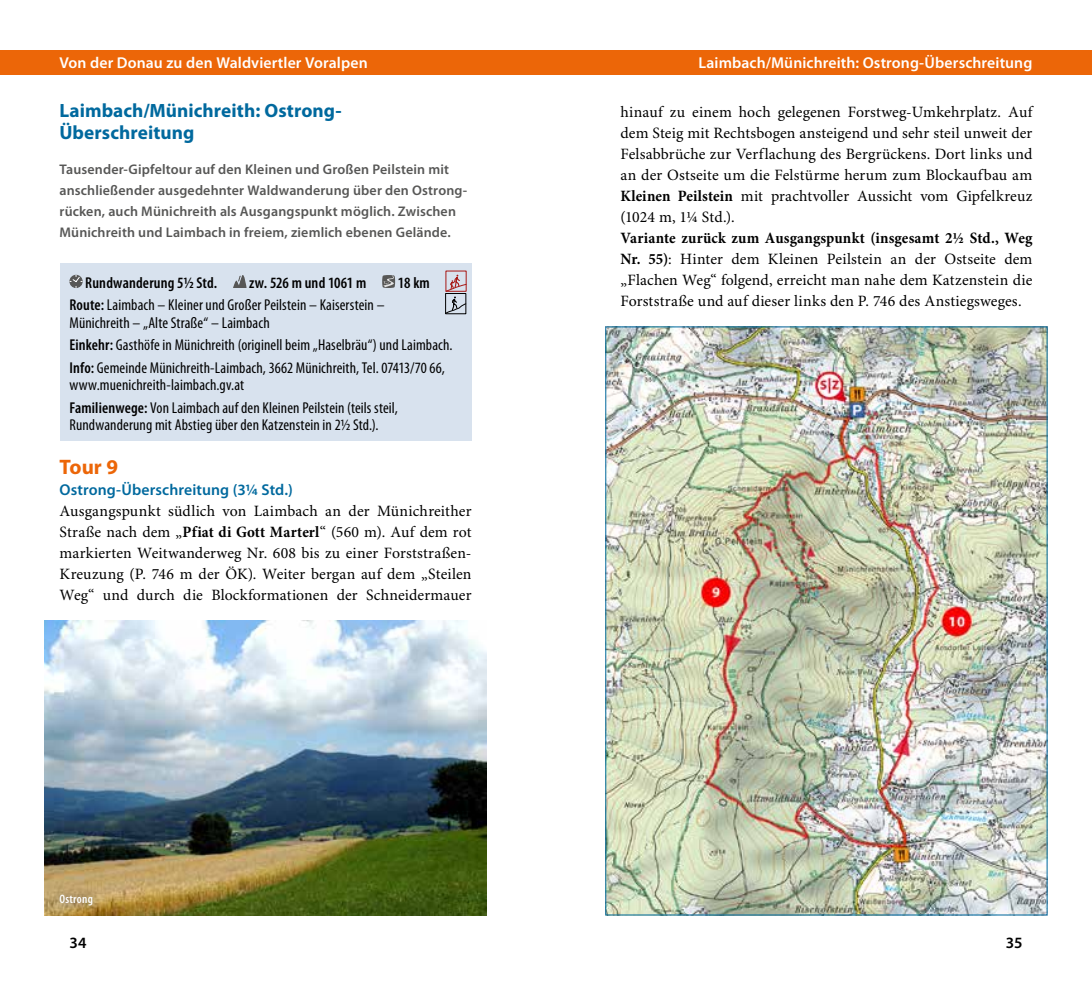
<style>
.page{position:relative;width:1092px;height:993px;background:#fff}
.page>*{position:absolute;margin:0;border:0;box-sizing:border-box;transform-origin:0 0}
.t1{font:700 21px "Myriad Pro";color:#ec6608}
.t2{font:700 19.25px/22.8px "Myriad Pro";color:#00699e}
.t3{font:15.75px/21px "Minion Pro";letter-spacing:.005em;color:#000;text-align:justify}
.t4{font:condensed 15.75px/22.4px "Myriad Pro";letter-spacing:.005em;color:#000}
.t5{font:600 15.75px "Myriad Pro";letter-spacing:.005em;color:#fff}
.t6{font:600 condensed 15.75px "Myriad Pro";letter-spacing:.01em;color:#000}
.t7{font:600 15.75px "Myriad Pro";letter-spacing:.005em;color:#00699e}
.t8{font:600 15.75px "Myriad Pro";color:#000}
.t9{font:600 14px/21px "Myriad Pro";letter-spacing:.01em;color:#575756}
.t10{font:600 condensed 12.25px "Myriad Pro";letter-spacing:.02em;color:#fff}
.s1{font-weight:700}
.s2{font-weight:600}
</style>
<div class="page">
<div style="left:546px;top:50px;width:545px;height:24px;background:#ec6608"></div>
<div style="left:0;top:50px;width:546px;height:24px;background:#ec6608"></div>
<div style="left:60px;top:263px;width:411px;height:177px;background:#d8e2ee"></div>
<div style="left:69px;top:275px;width:14px;height:13px;border:1px solid #575756;border-radius:50%"></div>
<svg style="left:70px;top:275px;width:12px;height:12px"></svg>
<svg style="left:233px;top:275px;width:13px;height:13px"></svg>
<svg style="left:382px;top:275px;width:13px;height:13px"></svg>
<svg style="left:445px;top:274px;width:22px;height:40px"></svg>
<img style="left:607px;top:328px;width:438px;height:584px">
<img style="left:45px;top:620px;width:441px;height:294px">
<div style="left:51px;top:886px;width:50px;height:27px;background:#000;opacity:.6"></div>
<p class="t5" style="left:60px;top:54px;width:310px">Von der Donau zu den Waldviertler Voralpen</p>
<p class="t5" style="left:698px;top:54px;width:335px">Laimbach/Münichreith: Ostrong-Überschreitung</p>
<p class="t3" style="left:620px;top:102px;width:413px">hinauf zu einem hoch gelegenen Forstweg-Umkehrplatz. Auf dem Steig mit Rechtsbogen ansteigend und sehr steil unweit der Felsabbrüche zur Verflachung des Bergrückens. Dort links und an der Ostseite um die Felstürme herum zum Blockaufbau am <span class="s1">Kleinen Peilstein</span> mit prachtvoller Aussicht vom Gipfelkreuz (1024 m, 1¼ Std.).</p>
<p class="t3" style="left:620px;top:228px;width:413px"><span class="s1">Variante zurück zum Ausgangspunkt (insgesamt 2½ Std., Weg Nr. 55)</span>: Hinter dem Kleinen Peilstein an der Ostseite dem „Flachen Weg“ folgend, erreicht man nahe dem Katzenstein die Forststraße und auf dieser links den P. 746 des Anstiegsweges.</p>
<p class="t2" style="left:60px;top:99px;width:283px">Laimbach/Münichreith: Ostrong-<br>Überschreitung</p>
<p class="t9" style="left:60px;top:159px;width:408px">Tausender-Gipfeltour auf den Kleinen und Großen Peilstein mit anschließender ausgedehnter Waldwanderung über den Ostrong&shy;rücken, auch Münichreith als Ausgangspunkt möglich. Zwischen Münichreith und Laimbach in freiem, ziemlich ebenen Gelände.</p>
<p class="t6" style="left:85px;top:274px;width:133px">Rundwanderung 5½ Std.</p>
<p class="t6" style="left:249px;top:274px;width:119px">zw. 526 m und 1061 m</p>
<p class="t6" style="left:398px;top:274px;width:33px">18 km</p>
<p class="t4" style="left:69px;top:297px;width:316px;line-height:17.5px"><span class="s2">Route:</span> Laimbach – Kleiner und Großer Peilstein – Kaiserstein –<br>Münichreith – „Alte Straße“ – Laimbach</p>
<p class="t4" style="left:69px;top:334px;width:384px"><span class="s2">Einkehr:</span> Gasthöfe in Münichreith (originell beim „Haselbräu“) und Laimbach.<br><span class="s2">Info:</span> Gemeinde Münichreith-Laimbach, 3662 Münichreith, Tel. 07413/70 66,</p>
<p class="t4" style="left:69px;top:374px;width:330px">www.muenichreith-laimbach.gv.at<br><span class="s2">Familienwege:</span> Von Laimbach auf den Kleinen Peilstein (teils steil,</p>
<p class="t4" style="left:69px;top:414px;width:311px">Rundwanderung mit Abstieg über den Katzenstein in 2½ Std.).</p>
<h1 class="t1" style="left:60px;top:455px;width:60px">Tour 9</h1>
<p class="t7" style="left:60px;top:480px;width:235px">Ostrong-Überschreitung (3¼ Std.)</p>
<p class="t3" style="left:60px;top:501px;width:413px">Ausgangspunkt südlich von Laimbach an der Münichreither Straße nach dem „<span class="s1">Pfiat di Gott Marterl</span>“ (560 m). Auf dem rot markierten Weitwanderweg Nr. 608 bis zu einer Forststraßen-Kreuzung (P. 746 m der ÖK). Weiter bergan auf dem „Steilen Weg“ und durch die Blockformationen der Schneidermauer</p>
<p class="t10" style="left:60px;top:892px;width:35px">Ostrong</p>
<p class="t8" style="left:69px;top:933px;width:18px">34</p>
<p class="t8" style="left:1005px;top:933px;width:18px">35</p>
</div>
